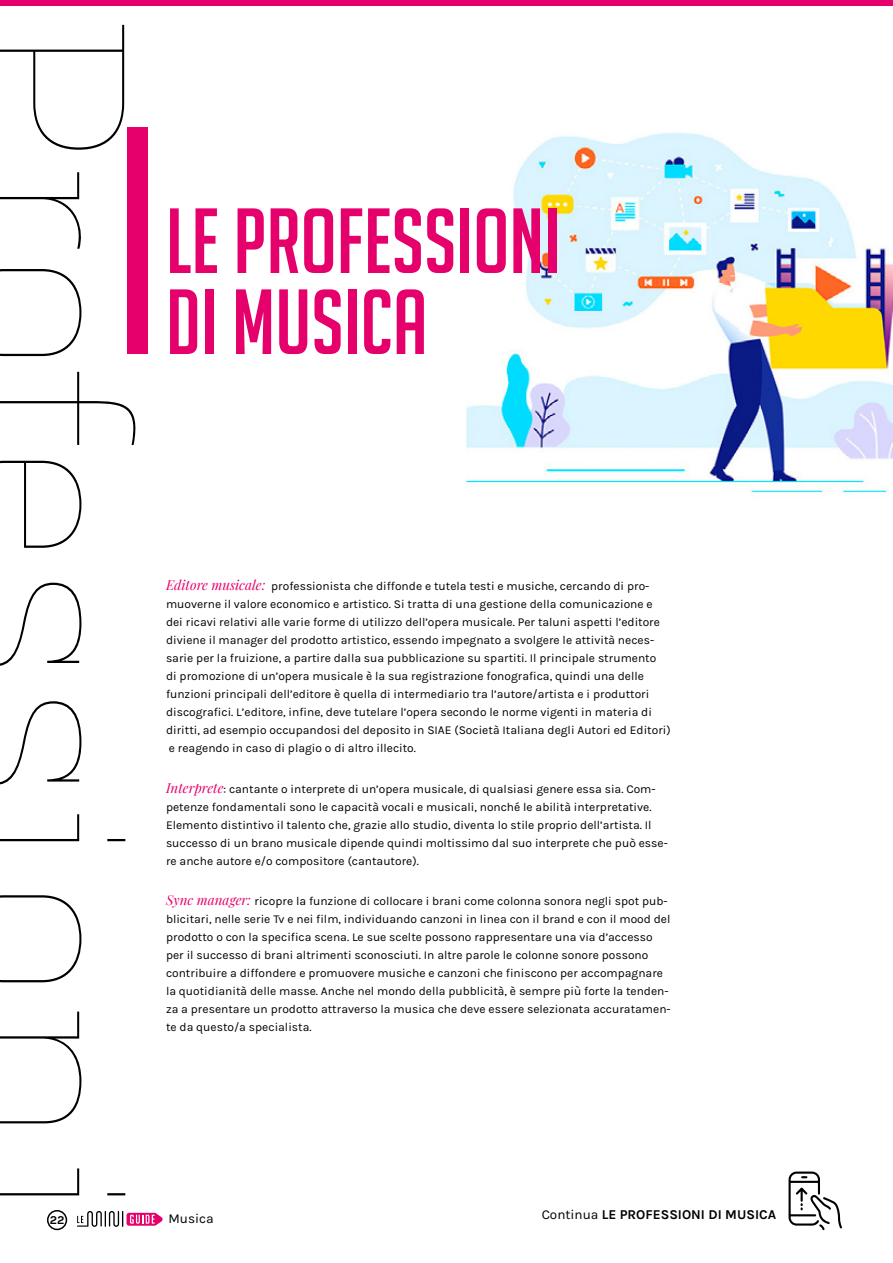
<style>
.page{position:relative;width:893px;height:1263px;background:#fff}
.page>*{position:absolute;margin:0;border:0;box-sizing:border-box;transform-origin:0 0}
.t1{font:100 225px "Kulturista";color:#000}
.t2{font:90px/81px "Big Noodle Titling";color:#e6006c}
.t3{font:700 13.5px "Karla";color:#000}
.t4{font:13.5px "Karla";color:#000}
.t5{font:12px/18px "Karla";color:#000}
.t6{font:700 12px "Karla";color:#000}
.s1{font-family:"Playfair Display";font-style:italic;font-size:13.5px;color:#e6006c}
.s2{font-weight:400}
</style>
<div class="page">
<svg style="left:77px;top:1211px;width:86px;height:16px"></svg>
<div style="left:47px;top:1210px;width:20px;height:20px;border:2px solid #000;border-radius:50%"></div>
<div style="left:0;top:0;width:893px;height:6px;background:#e6006c"></div>
<img style="left:465px;top:132px;width:428px;height:364px">
<div style="left:128px;top:128px;width:20px;height:226px;background:#e6006c"></div>
<svg style="left:788px;top:1171px;width:54px;height:59px"></svg>
<h1 class="t1" style="left:206px;top:11px;width:1224px;rotate:90deg">Professioni</h1>
<h2 class="t2" style="left:166px;top:200px;width:396px">LE PROFESSIONI<br>DI MUSICA</h2>
<p class="t5" style="left:166px;top:577px;width:506px"><span class="s1">Editore musicale:</span> professionista che diffonde e tutela testi e musiche, cercando di pro&shy;muoverne il valore economico e artistico. Si tratta di una gestione della comunicazione e dei ricavi relativi alle varie forme di utilizzo dell’opera musicale. Per taluni aspetti l’editore diviene il manager del prodotto artistico, essendo impegnato a svolgere le attività neces&shy;sarie per la fruizione, a partire dalla sua pubblicazione su spartiti. Il principale strumento<br>di promozione di un’opera musicale è la sua registrazione fonografica, quindi una delle funzioni principali dell’editore è quella di intermediario tra l’autore/artista e i produttori discografici. L’editore, infine, deve tutelare l’opera secondo le norme vigenti in materia di diritti, ad esempio occupandosi del deposito in SIAE (Società Italiana degli Autori ed Editori) e reagendo in caso di plagio o di altro illecito.</p>
<p class="t5" style="left:166px;top:780px;width:503px"><span class="s1">Interprete</span>: cantante o interprete di un’opera musicale, di qualsiasi genere essa sia. Com&shy;petenze fondamentali sono le capacità vocali e musicali, nonché le abilità interpretative.<br>Elemento distintivo il talento che, grazie allo studio, diventa lo stile proprio dell’artista. Il successo di un brano musicale dipende quindi moltissimo dal suo interprete che può esse&shy;re anche autore e/o compositore (cantautore).</p>
<p class="t5" style="left:166px;top:892px;width:506px"><span class="s1">Sync manager:</span> ricopre la funzione di collocare i brani come colonna sonora negli spot pub&shy;blicitari, nelle serie Tv e nei film, individuando canzoni in linea con il brand e con il mood del prodotto o con la specifica scena. Le sue scelte possono rappresentare una via d’accesso per il successo di brani altrimenti sconosciuti. In altre parole le colonne sonore possono contribuire a diffondere e promuovere musiche e canzoni che finiscono per accompagnare la quotidianità delle masse. Anche nel mondo della pubblicità, è sempre più forte la tenden&shy;za a presentare un prodotto attraverso la musica che deve essere selezionata accuratamen&shy;te da questo/a specialista.</p>
<p class="t3" style="left:542px;top:1206px;width:236px"><span class="s2">Continua</span> LE PROFESSIONI DI MUSICA</p>
<p class="t6" style="left:50px;top:1213px;width:16px">22</p>
<p class="t4" style="left:168px;top:1211px;width:47px">Musica</p>
</div>
